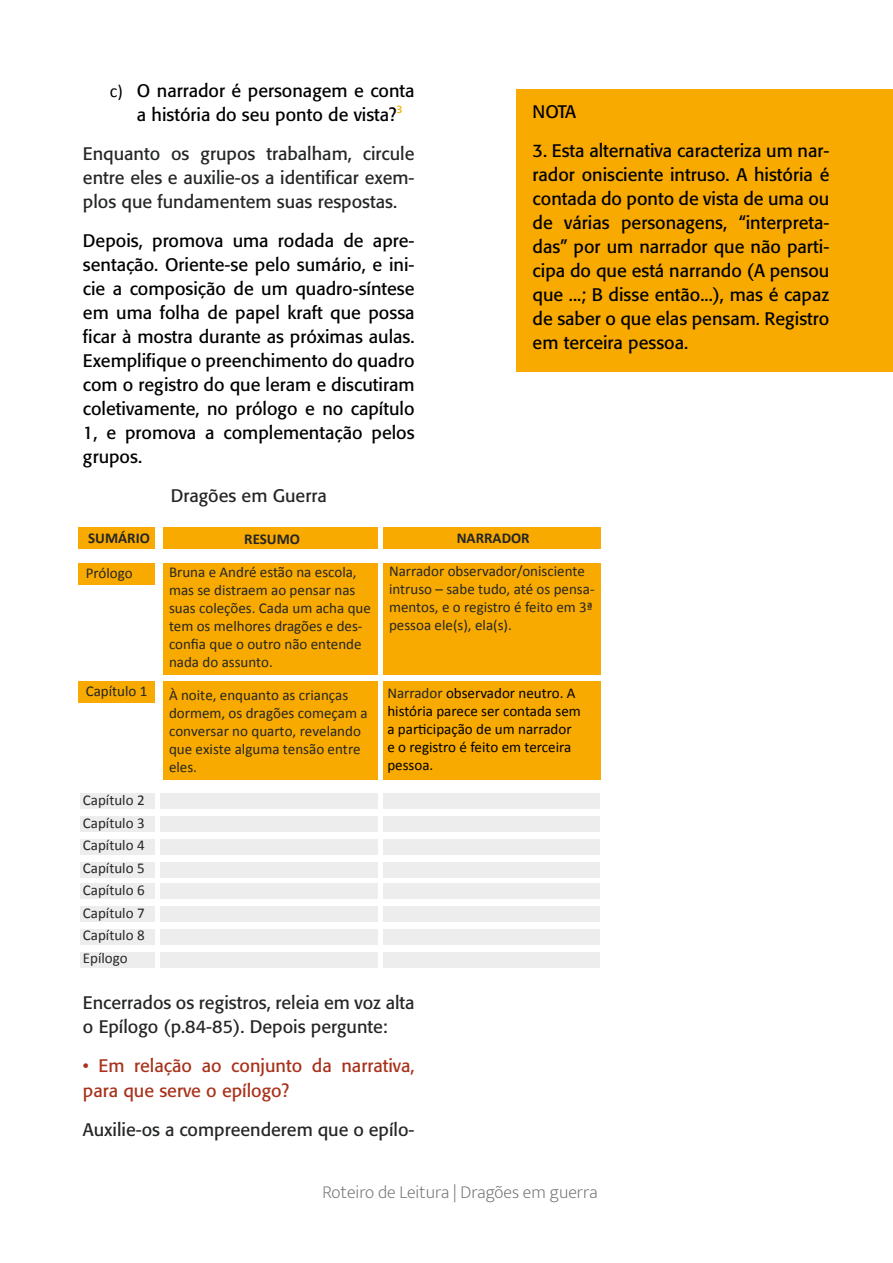
<style>
.page{position:relative;width:893px;height:1263px;background:#fff}
.page>*{position:absolute;margin:0;border:0;box-sizing:border-box;transform-origin:0 0}
.t1{font:18px/24px "Formata";color:#000;text-align:justify}
.t2{font:18px/24px "Formata";color:#252626;text-align:justify}
.t3{font:18px/24.8px "Formata";color:#a8321b}
.t4{font:200 18px "Mukta";color:#706f6f}
.t5{font:15px/18px "Calibri";color:#252626}
.t6{font:15px/18px "Calibri";color:#000}
.t7{font:700 15px "Calibri";color:#252626}
.s1{font-family:"Calibri"}
.s2{font-family:"Mukta";color:#f8aa00}
.s3{color:#252626}
</style>
<div class="page">
<div style="left:78px;top:527px;width:77px;height:22px;background:#f8aa00"></div>
<div style="left:163px;top:527px;width:437px;height:22px;background:#f8aa00"></div>
<div style="left:78px;top:563px;width:77px;height:22px;background:#f8aa00"></div>
<div style="left:163px;top:563px;width:437px;height:112px;background:#f8aa00"></div>
<div style="left:78px;top:681px;width:77px;height:21px;background:#f8aa00"></div>
<div style="left:163px;top:681px;width:437px;height:98px;background:#f8aa00"></div>
<div style="left:80px;top:793px;width:520px;height:16px;background:#ededed"></div>
<div style="left:80px;top:816px;width:520px;height:15px;background:#ededed"></div>
<div style="left:80px;top:839px;width:520px;height:15px;background:#ededed"></div>
<div style="left:80px;top:862px;width:520px;height:15px;background:#ededed"></div>
<div style="left:80px;top:883px;width:520px;height:16px;background:#ededed"></div>
<div style="left:80px;top:906px;width:520px;height:16px;background:#ededed"></div>
<div style="left:80px;top:929px;width:520px;height:15px;background:#ededed"></div>
<div style="left:80px;top:952px;width:520px;height:16px;background:#ededed"></div>
<div style="left:378px;top:519px;width:5px;height:461px;background:#fff"></div>
<hr style="left:156px;top:519px;width:4px;height:461px;background:#fff">
<div style="left:517px;top:89px;width:376px;height:283px;background:#f8aa00"></div>
<p class="t1" style="left:137px;top:79px;width:279px;text-indent:-27px"><span class="s1">c)</span> O narrador é personagem e conta a história do seu ponto de vista?<span class="s2">³</span></p>
<p class="t2" style="left:83px;top:142px;width:333px">Enquanto os grupos trabalham, circule entre eles e auxilie-os a identificar exem&shy;plos que fundamentem suas respostas.</p>
<p class="t1" style="left:83px;top:229px;width:333px">Depois, promova uma rodada de apre&shy;sentação. Oriente-se pelo sumário, e ini&shy;cie a composição de um quadro-síntese em uma folha de papel kraft que possa ficar à mostra durante as próximas aulas.<br>Exemplifique o preenchimento do quadro com o registro do que leram e discutiram coletivamente, no prólogo e no capítulo 1, e promova a complementação pelos grupos.</p>
<p class="t2" style="left:171px;top:484px;width:158px">Dragões em Guerra</p>
<p class="t1" style="left:533px;top:100px;width:45px">NOTA</p>
<p class="t1" style="left:533px;top:139px;width:298px">3. Esta alternativa caracteriza um nar&shy;rador onisciente intruso. A história é contada do ponto de vista de uma ou de várias personagens, “interpreta&shy;das” por um narrador que não parti&shy;cipa do que está narrando (A pensou que ...; B disse então...), mas é capaz de saber o que elas pensam. Registro em terceira pessoa.</p>
<p class="t7" style="left:88px;top:528px;width:63px">SUMÁRIO</p>
<p class="t5" style="left:86px;top:564px;width:48px">Prólogo</p>
<p class="t5" style="left:86px;top:682px;width:63px">Capítulo 1</p>
<p class="t5" style="left:83px;top:789px;width:63px;line-height:22.5px;text-align:justify">Capítulo 2<br>Capítulo 3<br>Capítulo 4<br>Capítulo 5<br>Capítulo 6<br>Capítulo 7<br>Capítulo 8<br>Epílogo</p>
<p class="t7" style="left:244px;top:529px;width:57px">RESUMO</p>
<p class="t5" style="left:169px;top:563px;width:203px">Bruna e André estão na escola, mas se distraem ao pensar nas suas coleções. Cada um acha que tem os melhores dragões e des&shy;confia que o outro não entende nada do assunto.</p>
<p class="t5" style="left:169px;top:686px;width:200px">À noite, enquanto as crianças dormem, os dragões começam a conversar no quarto, revelando que existe alguma tensão entre eles.</p>
<p class="t7" style="left:457px;top:528px;width:74px">NARRADOR</p>
<p class="t5" style="left:389px;top:562px;width:207px">Narrador observador/onisciente intruso – sabe tudo, até os pensa&shy;mentos, e o registro é feito em 3ª pessoa ele(s), ela(s).</p>
<p class="t6" style="left:387px;top:684px;width:195px"><span class="s3">Narrador</span> observador neutro. A história parece ser contada sem a participação de um narrador e o registro é feito em terceira pessoa.</p>
<p class="t2" style="left:83px;top:991px;width:333px">Encerrados os registros, releia em voz alta o Epílogo (p.84-85). Depois pergunte:</p>
<p class="t3" style="left:83px;top:1053px;width:333px">• Em relação ao conjunto da narrativa, para que serve o epílogo?</p>
<p class="t2" style="left:83px;top:1118px;width:333px">Auxilie-os a compreenderem que o epílo-</p>
<p class="t4" style="left:322px;top:1178px;width:277px">Roteiro de Leitura | Dragões em guerra</p>
</div>
